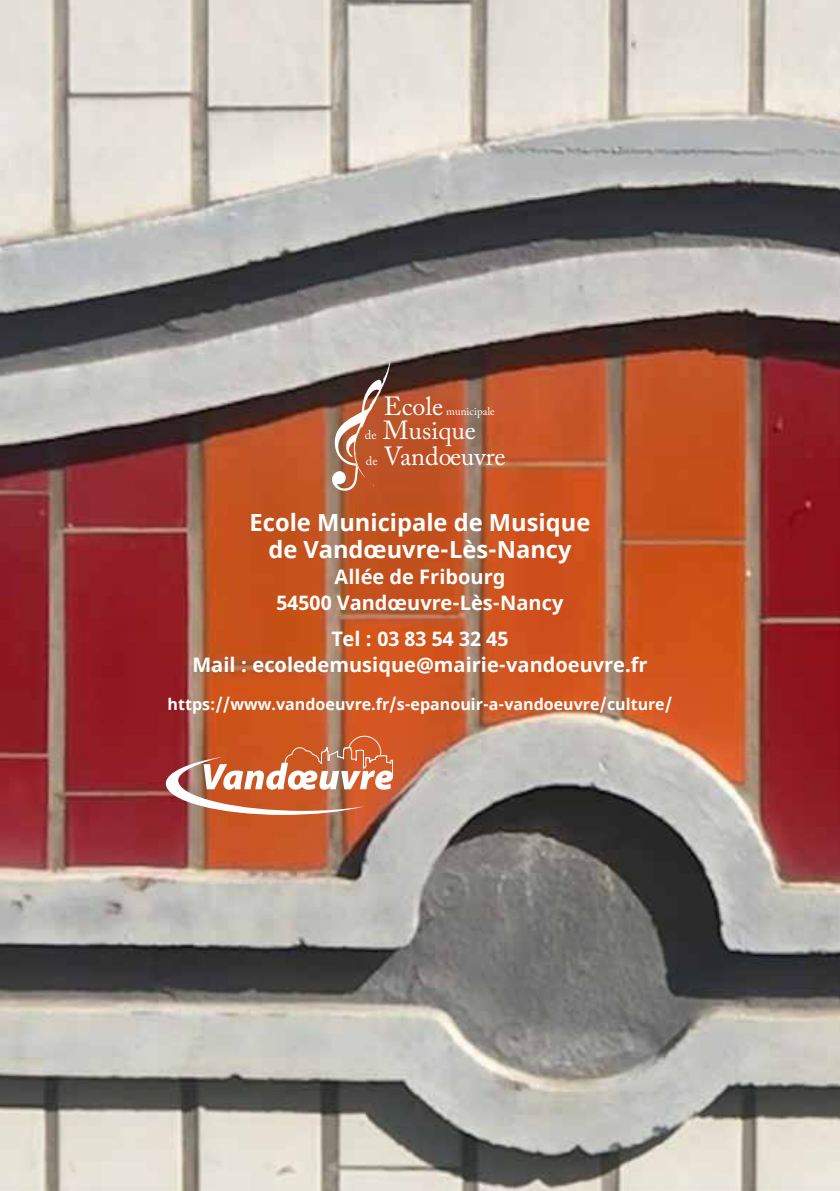
<style>
.page{position:relative;width:840px;height:1191px;background:#fff}
.page>*{position:absolute;margin:0;border:0;box-sizing:border-box;transform-origin:0 0}
.t1{font:26px/26.6px "Adobe Caslon Pro";color:#fff}
.t2{font:700 23.6px/27px "Noto Sans";color:#fff;text-align:center}
.t3{font:700 20px/26px "Noto Sans";color:#fff;text-align:center}
.t4{font:700 16px "Noto Sans";color:#fff}
.t5{font:11px "Adobe Caslon Pro";color:#fff}
.s1{font-size:12.4px}
</style>
<div class="page">
<img style="left:0;top:0;width:839px;height:1191px">
<svg style="left:331px;top:357px;width:177px;height:136px;background:#a35a3d"></svg>
<svg style="left:166px;top:735px;width:227px;height:80px"></svg>
<h1 class="t1" style="left:383px;top:392px;width:61px">Ecole</h1>
<p class="t5" style="left:446px;top:404px;width:50px">municipale</p>
<h1 class="t1" style="left:365px;top:416px;width:142px"><span class="s1">de</span> Musique<br><span class="s1">de</span> Vandoeuvre</h1>
<p class="t2" style="left:249px;top:510px;width:342px">Ecole Municipale de Musique de Vandœuvre-Lès-Nancy</p>
<p class="t3" style="left:276px;top:564px;width:288px">Allée de Fribourg<br>54500 Vandœuvre-Lès-Nancy</p>
<p class="t3" style="left:192px;top:626px;width:456px">Tel : 03 83 54 32 45<br>Mail : ecoledemusique@mairie-vandoeuvre.fr</p>
<p class="t4" style="left:167px;top:693px;width:506px">https://www.vandoeuvre.fr/s-epanouir-a-vandoeuvre/culture/</p>
</div>
